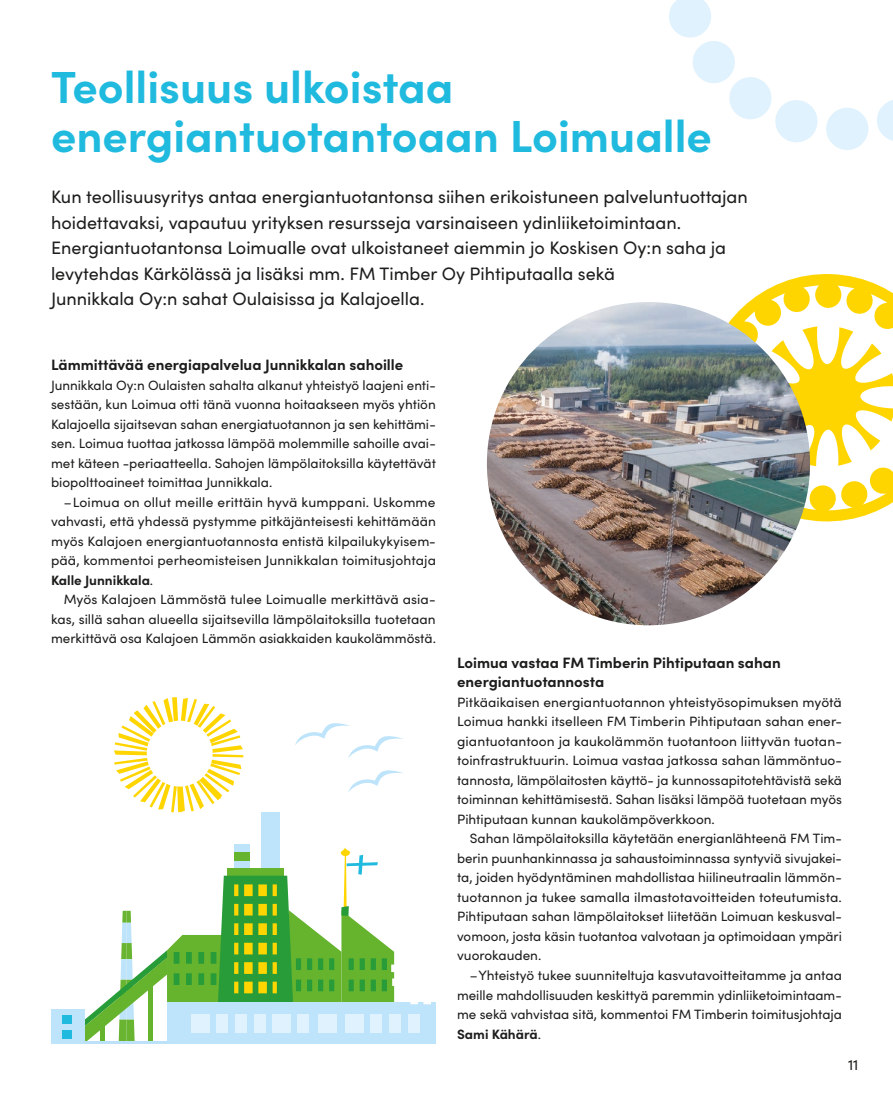
<style>
.page{position:relative;width:893px;height:1106px;background:#fff}
.page>*{position:absolute;margin:0;border:0;box-sizing:border-box;transform-origin:0 0}
.Otsikko{font:700 45px/49.5px "Sofia Pro";color:#20badf}
.Otsikko-2{font:18px/25.5px "Sofia Pro";color:#1d1d1b}
.Väliotsikko{font:700 15px "Sofia Pro";color:#1d1d1b}
.Ingressi{font:15px "Sofia Pro";color:#1d1d1b}
.Leipis___sisennys_3mm{font:13.5px/19.5px "Sofia Pro";color:#1d1d1b;text-align:justify}
.s1{font-weight:700}
</style>
<div class="page">
<svg style="left:703px;top:274px;width:190px;height:250px"></svg>
<img style="left:487px;top:302px;width:323px;height:323px;border-radius:162px">
<svg style="left:669px;top:0;width:224px;height:150px"></svg>
<div style="left:261px;top:812px;width:19px;height:63px;background:#bde4fa"></div>
<div style="left:234px;top:844px;width:16px;height:31px;background:#bde4fa"></div>
<div style="left:51px;top:1009px;width:33px;height:34px;background:#bde4fa"></div>
<div style="left:62px;top:1015px;width:10px;height:8px;background:#20badf"></div>
<div style="left:62px;top:1030px;width:10px;height:8px;background:#20badf"></div>
<svg style="left:84px;top:847px;width:347px;height:197px"></svg>
<svg style="left:114px;top:697px;width:129px;height:115px"></svg>
<div style="left:147px;top:720px;width:66px;height:66px;background:#fff;border-radius:50%"></div>
<svg style="left:295px;top:723px;width:108px;height:35px"></svg>
<svg style="left:348px;top:770px;width:55px;height:22px"></svg>
<p class="Otsikko" style="left:51px;top:58px;width:662px">Teollisuus ulkoistaa energiantuotantoaan Loimualle</p>
<p class="Otsikko-2" style="left:51px;top:183px;width:698px">Kun teollisuusyritys antaa energiantuotantonsa siihen erikoistuneen palveluntuottajan hoidettavaksi, vapautuu yrityksen resursseja varsinaiseen ydinliiketoimintaan.<br>Energiantuotantonsa Loimualle ovat ulkoistaneet aiemmin jo Koskisen Oy:n saha ja levytehdas Kärkölässä ja lisäksi mm. FM Timber Oy Pihtiputaalla sekä</p>
<p class="Otsikko-2" style="left:51px;top:285px;width:375px">Junnikkala Oy:n sahat Oulaisissa ja Kalajoella.</p>
<p class="Väliotsikko" style="left:51px;top:353px;width:354px">Lämmittävää energiapalvelua Junnikkalan sahoille</p>
<p class="Leipis___sisennys_3mm" style="left:51px;top:374px;width:386px">Junnikkala Oy:n Oulaisten sahalta alkanut yhteistyö laajeni enti&shy;sestään, kun Loimua otti tänä vuonna hoitaakseen myös yhtiön Kalajoella sijaitsevan sahan energiatuotannon ja sen kehittämi&shy;sen. Loimua tuottaa jatkossa lämpöä molemmille sahoille avai&shy;met käteen -periaatteella. Sahojen lämpölaitoksilla käytettävät biopolttoaineet toimittaa Junnikkala.</p>
<p class="Leipis___sisennys_3mm" style="left:51px;top:491px;width:386px;text-indent:13px">–Loimua on ollut meille erittäin hyvä kumppani. Uskomme vahvasti, että yhdessä pystymme pitkäjänteisesti kehittämään myös Kalajoen energiantuotannosta entistä kilpailukykyisem&shy;pää, kommentoi perheomisteisen Junnikkalan toimitusjohtaja <span class="s1">Kalle Junnikkala</span>.</p>
<p class="Leipis___sisennys_3mm" style="left:51px;top:589px;width:386px;text-indent:13px">Myös Kalajoen Lämmöstä tulee Loimualle merkittävä asia&shy;kas, sillä sahan alueella sijaitsevilla lämpölaitoksilla tuotetaan merkittävä osa Kalajoen Lämmön asiakkaiden kaukolämmöstä.</p>
<p class="Väliotsikko" style="left:457px;top:651px;width:325px">Loimua vastaa FM Timberin Pihtiputaan sahan</p>
<p class="Väliotsikko" style="left:457px;top:670px;width:149px">energiantuotannosta</p>
<p class="Leipis___sisennys_3mm" style="left:457px;top:691px;width:386px">Pitkäaikaisen energiantuotannon yhteistyösopimuksen myötä Loimua hankki itselleen FM Timberin Pihtiputaan sahan ener&shy;giantuotantoon ja kaukolämmön tuotantoon liittyvän tuotan&shy;toinfrastruktuurin. Loimua vastaa jatkossa sahan lämmöntuo&shy;tannosta, lämpölaitosten käyttö- ja kunnossapitotehtävistä sekä toiminnan kehittämisestä. Sahan lisäksi lämpöä tuotetaan myös Pihtiputaan kunnan kaukolämpöverkkoon.</p>
<p class="Leipis___sisennys_3mm" style="left:457px;top:828px;width:386px;text-indent:13px">Sahan lämpölaitoksilla käytetään energianlähteenä FM Tim&shy;berin puunhankinnassa ja sahaustoiminnassa syntyviä sivujakei&shy;ta, joiden hyödyntäminen mahdollistaa hiilineutraalin lämmön&shy;tuotannon ja tukee samalla ilmastotavoitteiden toteutumista.<br>Pihtiputaan sahan lämpölaitokset liitetään Loimuan keskusval&shy;vomoon, josta käsin tuotantoa valvotaan ja optimoidaan ympäri vuorokauden.</p>
<p class="Leipis___sisennys_3mm" style="left:457px;top:964px;width:386px;text-indent:13px">–Yhteistyö tukee suunniteltuja kasvutavoitteitamme ja antaa meille mahdollisuuden keskittyä paremmin ydinliiketoimintaam&shy;me sekä vahvistaa sitä, kommentoi FM Timberin toimitusjohtaja <span class="s1">Sami Kähärä</span>.</p>
<p class="Ingressi" style="left:848px;top:1054px;width:12px">11</p>
</div>
